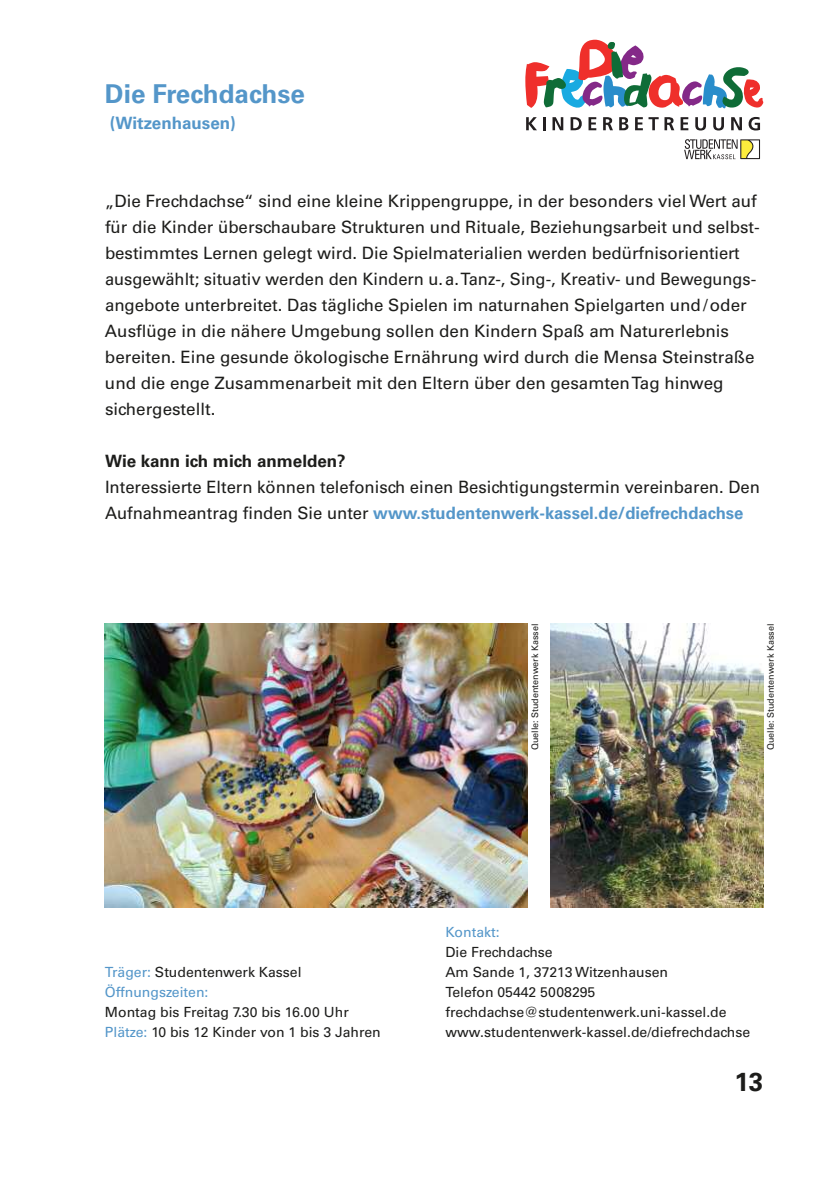
<style>
.page{position:relative;width:840px;height:1191px;background:#fff}
.page>*{position:absolute;margin:0;border:0;box-sizing:border-box;transform-origin:0 0}
.t1{font:700 26px "Univers LT";color:#5496c9}
.t2{font:700 26px "Univers LT";color:#1d1d1b}
.t3{font:17px/26px "Univers LT";color:#1d1d1b}
.t4{font:700 17px "Univers LT";color:#1d1d1b}
.t5{font:700 17px "Univers LT";color:#5496c9}
.t6{font:14px/20px "Univers LT";color:#1d1d1b}
.t7{font:14px/20px "Univers LT";color:#5496c9}
.t8{font:9px "Univers LT";color:#1d1d1b}
.s1{font-weight:700;color:#5496c9}
.s2{color:#1d1d1b}
.s3{color:#5496c9}
</style>
<div class="page">
<img style="left:105px;top:624px;width:422px;height:283px">
<img style="left:550px;top:624px;width:212px;height:283px">
<svg style="left:684px;top:139px;width:74px;height:20px"></svg>
<svg style="left:525px;top:40px;width:237px;height:90px"></svg>
<h1 class="t1" style="left:105px;top:84px;width:201px">Die Frechdachse</h1>
<p class="t5" style="left:110px;top:116px;width:128px">(Witzenhausen)</p>
<p class="t3" style="left:105px;top:189px;width:656px">„Die Frechdachse“ sind eine kleine Krippengruppe, in der besonders viel Wert auf für die Kinder überschaubare Strukturen und Rituale, Beziehungsarbeit und selbst&shy;bestimmtes Lernen gelegt wird. Die Spielmaterialien werden bedürfnisorientiert ausgewählt; situativ werden den Kindern u.a.Tanz-, Sing-, Kreativ- und Bewegungs&shy;angebote unterbreitet. Das tägliche Spielen im naturnahen Spielgarten und/oder Ausflüge in die nähere Umgebung sollen den Kindern Spaß am Naturerlebnis bereiten. Eine gesunde ökologische Ernährung wird durch die Mensa Steinstraße und die enge Zusammenarbeit mit den Eltern über den gesamtenTag hinweg sichergestellt.</p>
<p class="t4" style="left:105px;top:454px;width:242px">Wie kann ich mich anmelden?</p>
<p class="t3" style="left:105px;top:475px;width:656px">Interessierte Eltern können telefonisch einen Besichtigungstermin vereinbaren. Den<br>Aufnahmeantrag finden Sie unter <span class="s1">www.studentenwerk-kassel.de/diefrechdachse</span></p>
<p class="t8" style="left:531px;top:750px;width:128px;rotate:-90deg">Quelle: Studentenwerk Kassel</p>
<p class="t8" style="left:767px;top:750px;width:128px;rotate:-90deg">Quelle: Studentenwerk Kassel</p>
<p class="t7" style="left:105px;top:963px;width:198px">Träger: <span class="s2">Studentenwerk Kassel<br></span>Öffnungszeiten:</p>
<p class="t6" style="left:105px;top:1003px;width:277px">Montag bis Freitag 7.30 bis 16.00 Uhr<br><span class="s3">Plätze:</span> 10 bis 12 Kinder von 1 bis 3 Jahren</p>
<p class="t7" style="left:445px;top:923px;width:56px">Kontakt:</p>
<p class="t6" style="left:445px;top:943px;width:306px">Die Frechdachse<br>Am Sande 1, 37213 Witzenhausen<br>Telefon 05442 5008295 frechdachse@studentenwerk.uni-kassel.de www.studentenwerk-kassel.de/diefrechdachse</p>
<h1 class="t2" style="left:734px;top:1072px;width:30px">13</h1>
</div>
